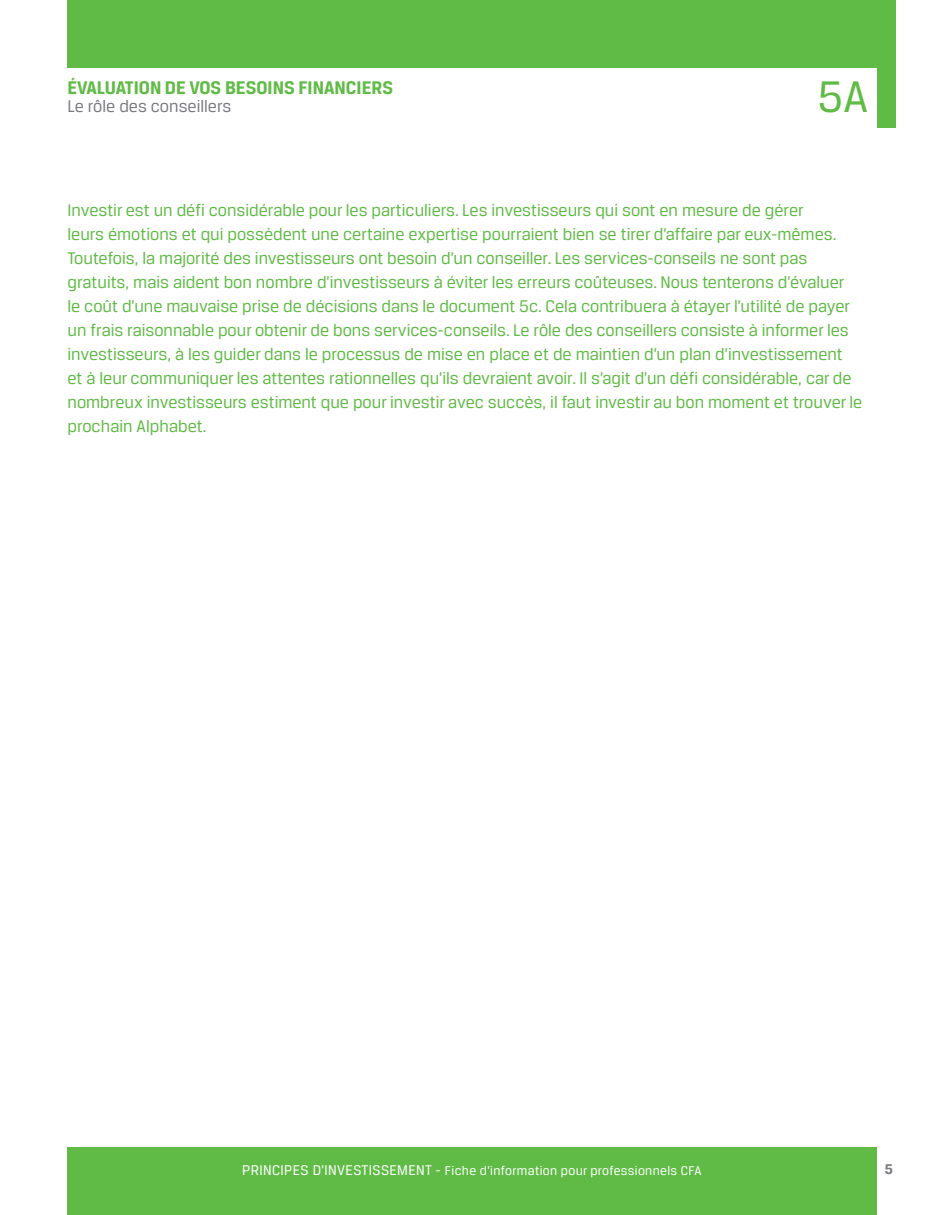
<style>
.page{position:relative;width:945px;height:1215px;background:#fff}
.page>*{position:absolute;margin:0;border:0;box-sizing:border-box;transform-origin:0 0}
.t1{font:47.1px "Breuer Text";color:#60bb46}
.t2{font:700 19.5px "Breuer Text";color:#60bb46}
.Texte_courant{font:18px/24px "Breuer Text";color:#60bb46}
.t3{font:18px "Breuer Text";color:#7b7a81}
.t4{font:700 15px "Breuer Text";color:#7b7a81}
.t5{font:13.5px "Breuer Text";letter-spacing:.025em;color:#fff}
.s1{font-size:15px}
</style>
<div class="page">
<div style="left:68px;top:0;width:810px;height:68px;background:#60bb46"></div>
<div style="left:68px;top:1148px;width:810px;height:67px;background:#60bb46"></div>
<div style="left:877px;top:0;width:18px;height:127px;background:#60bb46"></div>
<p class="t2" style="left:68px;top:77px;width:327px">ÉVALUATION DE VOS BESOINS FINANCIERS</p>
<p class="t3" style="left:68px;top:97px;width:165px">Le rôle des conseillers</p>
<h1 class="t1" style="left:818px;top:71px;width:52px">5A</h1>
<p class="Texte_courant" style="left:68px;top:198px;width:796px">Investir est un défi considérable pour les particuliers. Les investisseurs qui sont en mesure de gérer<br>leurs émotions et qui possèdent une certaine expertise pourraient bien se tirer d’affaire par eux-mêmes.<br>Toutefois, la majorité des investisseurs ont besoin d’un conseiller. Les services-conseils ne sont pas gratuits, mais aident bon nombre d’investisseurs à éviter les erreurs coûteuses. Nous tenterons d’évaluer<br>le coût d’une mauvaise prise de décisions dans le document 5c. Cela contribuera à étayer l’utilité de payer un frais raisonnable pour obtenir de bons services-conseils. Le rôle des conseillers consiste à informer les investisseurs, à les guider dans le processus de mise en place et de maintien d’un plan d’investissement<br>et à leur communiquer les attentes rationnelles qu’ils devraient avoir. Il s’agit d’un défi considérable, car de nombreux investisseurs estiment que pour investir avec succès, il faut investir au bon moment et trouver le prochain Alphabet.</p>
<p class="t5" style="left:242px;top:1164px;width:461px"><span class="s1">PRINCIPES D’INVESTISSEMENT -</span> Fiche d’information pour professionnels CFA</p>
<p class="t4" style="left:885px;top:1161px;width:10px">5</p>
</div>
